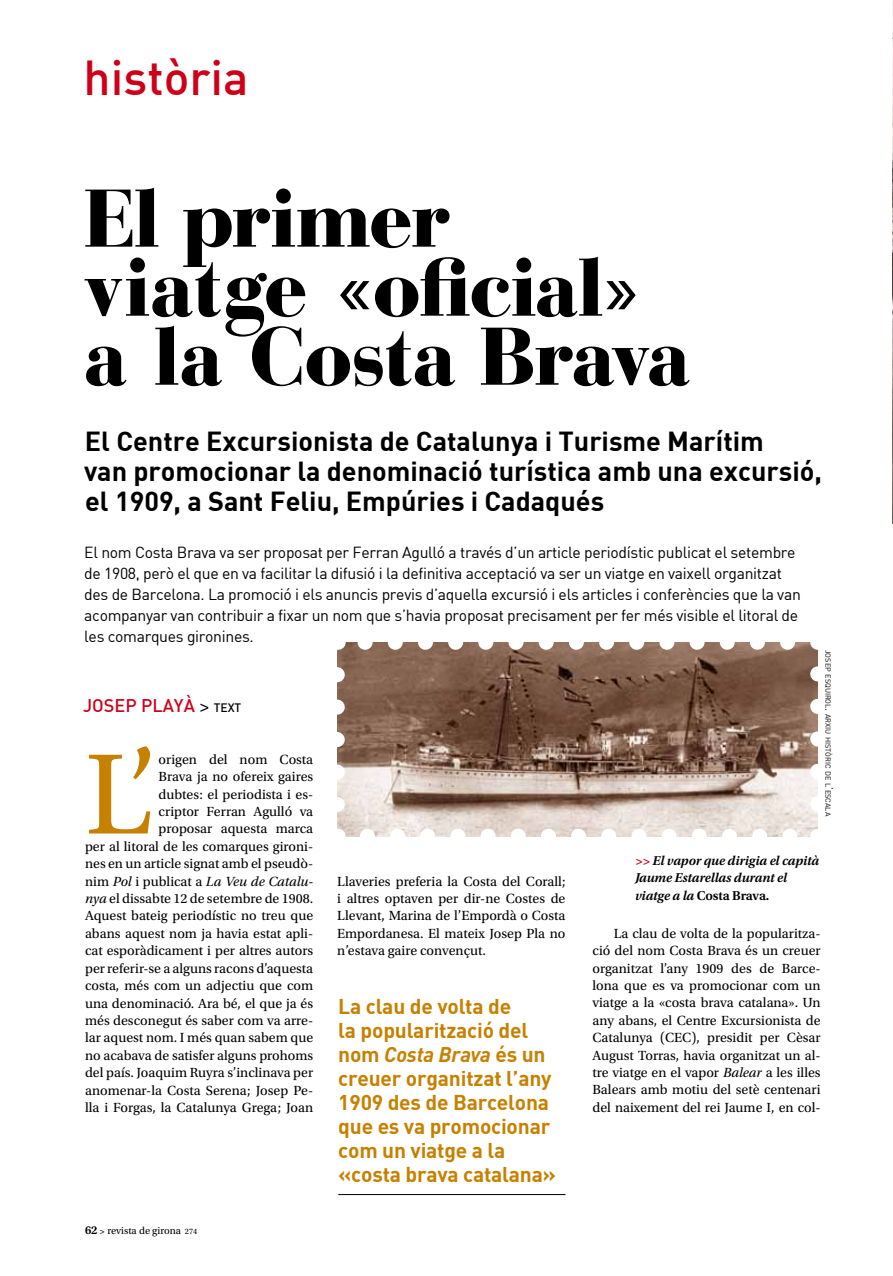
<style>
.page{position:relative;width:893px;height:1276px;background:#fff}
.page>*{position:absolute;margin:0;border:0;box-sizing:border-box;transform-origin:0 0}
.t1{font:120.6px "Utopia Std";color:#c68100}
.t2{font:900 81px/69px "Bauer Bodoni Std";letter-spacing:-.03em;color:#000}
.t3{font:48px "DIN Medium Alternate";color:#ce0019}
.t4{font:27px/30px "DIN Bold";color:#000}
.t5{font:21px/24px "DIN Bold";letter-spacing:-.01em;color:#c68100}
.t6{font:italic 700 21px "DIN";letter-spacing:-.01em;color:#c68100}
.t7{font:18px "DIN Medium Alternate";color:#ce0019}
.t8{font:15.75px/21px "DIN";letter-spacing:-.02em;color:#000}
.t9{font:13.95px/17.4px "Utopia Std";color:#000;text-align:justify}
.t10{font:italic 600 13.5px/17.4px "Utopia Std";letter-spacing:-.01em;color:#000}
.t11{font:10.5px "Utopia Std";color:#000}
.t12{font:7.35px "DIN";color:#000}
.s1{font-family:"Utopia Std";font-weight:600;color:#000}
.s2{font-size:12px;color:#000}
.s3{font-style:italic}
.s4{font-weight:600;font-size:12px}
.s5{font-weight:600;font-size:9px}
.s6{font-size:8.25px}
.s7{font-family:"DIN Bold";font-weight:400;font-style:normal}
.s8{font-size:10.5px}
.s9{color:#ce0019}
.s10{font-style:normal}
</style>
<div class="page">
<hr style="left:338px;top:1194px;width:227px;height:1px;background:#000">
<img style="left:892px;top:0;width:1px;height:523px">
<img style="left:337px;top:642px;width:481px;height:194px">
<svg style="left:337px;top:674px;width:8px;height:146px"></svg>
<svg style="left:367px;top:828px;width:436px;height:9px"></svg>
<svg style="left:810px;top:658px;width:8px;height:146px"></svg>
<svg style="left:352px;top:642px;width:436px;height:8px"></svg>
<h3 class="t3" style="left:84px;top:47px;width:167px">HISTÒRIA</h3>
<h2 class="t2" style="left:84px;top:184px;width:609px">El primer viatge «oficial» a la Costa Brava</h2>
<h3 class="t4" style="left:84px;top:425px;width:739px">El Centre Excursionista de Catalunya i Turisme Marítim<br>van promocionar la denominació turística amb una excursió, el 1909, a Sant Feliu, Empúries i Cadaqués</h3>
<p class="t8" style="left:84px;top:542px;width:718px">El nom Costa Brava va ser proposat per Ferran Agulló a través d’un article periodístic publicat el setembre de 1908, però el que en va facilitar la difusió i la definitiva acceptació va ser un viatge en vaixell organitzat des de Barcelona. La promoció i els anuncis previs d’aquella excursió i els articles i conferències que la van acompanyar van contribuir a fixar un nom que s’havia proposat precisament per fer més visible el litoral de les comarques gironines.</p>
<p class="t7" style="left:83px;top:694px;width:160px">JOSEP PLAYÀ <span class="s1">&gt;</span> <span class="s2">TEXT</span></p>
<h1 class="t1" style="left:85px;top:729px;width:75px">L’</h1>
<p class="t9" style="left:85px;top:751px;width:230px;text-align:right">origen del nom Costa<br>Brava ja no ofereix gaires<br>dubtes: el periodista i es-<br>criptor Ferran Agulló va<br>proposar aquesta marca<br>per al litoral de les comarques gironi&shy;nes en un article signat amb el pseudò&shy;nim <span class="s3">Pol</span> i publicat a <span class="s3">La Veu de Catalu&shy;nya</span> el dissabte 12 de setembre de 1908.<br>Aquest bateig periodístic no treu que abans aquest nom ja havia estat apli&shy;cat esporàdicament i per altres autors per referir-se a alguns racons d’aquesta costa, més com un adjectiu que com una denominació. Ara bé, el que ja és més desconegut és saber com va arre&shy;lar aquest nom. I més quan sabem que no acabava de satisfer alguns prohoms del país. Joaquim Ruyra s’inclinava per anomenar-la Costa Serena; Josep Pe&shy;lla i Forgas, la Catalunya Grega; Joan</p>
<p class="t11" style="left:85px;top:1224px;width:114px"><span class="s4">62</span> <span class="s5">&gt;</span> revista de girona <span class="s6">274</span></p>
<p class="t9" style="left:337px;top:872px;width:230px">Llaveries preferia la Costa del Corall; i altres optaven per dir-ne Costes de Llevant, Marina de l’Empordà o Costa Empordanesa. El mateix Josep Pla no n’estava gaire convençut.</p>
<h3 class="t5" style="left:338px;top:993px;width:191px">La clau de volta de la popularització del</h3>
<h3 class="t6" style="left:338px;top:1040px;width:209px"><span class="s7">nom</span> Costa Brava <span class="s7">és un</span></h3>
<h3 class="t5" style="left:338px;top:1065px;width:219px">creuer organitzat l’any<br>1909 des de Barcelona que es va promocionar com un viatge a la «costa brava catalana»</h3>
<p class="t12" style="left:833px;top:650px;width:168px;rotate:90deg">josep esquirol<span class="s8">.</span> arxiu històric de l<span class="s8">’</span>escala</p>
<p class="t10" style="left:635px;top:852px;width:186px"><span class="s9">&gt;&gt;</span> El vapor que dirigia el capità<br>Jaume Estarellas durant el viatge a la <span class="s10">Costa Brava.</span></p>
<p class="t9" style="left:592px;top:925px;width:230px;text-indent:21px">La clau de volta de la popularitza&shy;ció del nom Costa Brava és un creuer organitzat l’any 1909 des de Barce&shy;lona que es va promocionar com un viatge a la «costa brava catalana». Un any abans, el Centre Excursionista de Catalunya (CEC), presidit per Cèsar August Torras, havia organitzat un al&shy;tre viatge en el vapor <span class="s3">Balear</span> a les illes Balears amb motiu del setè centenari del naixement del rei Jaume I, en col·</p>
</div>
